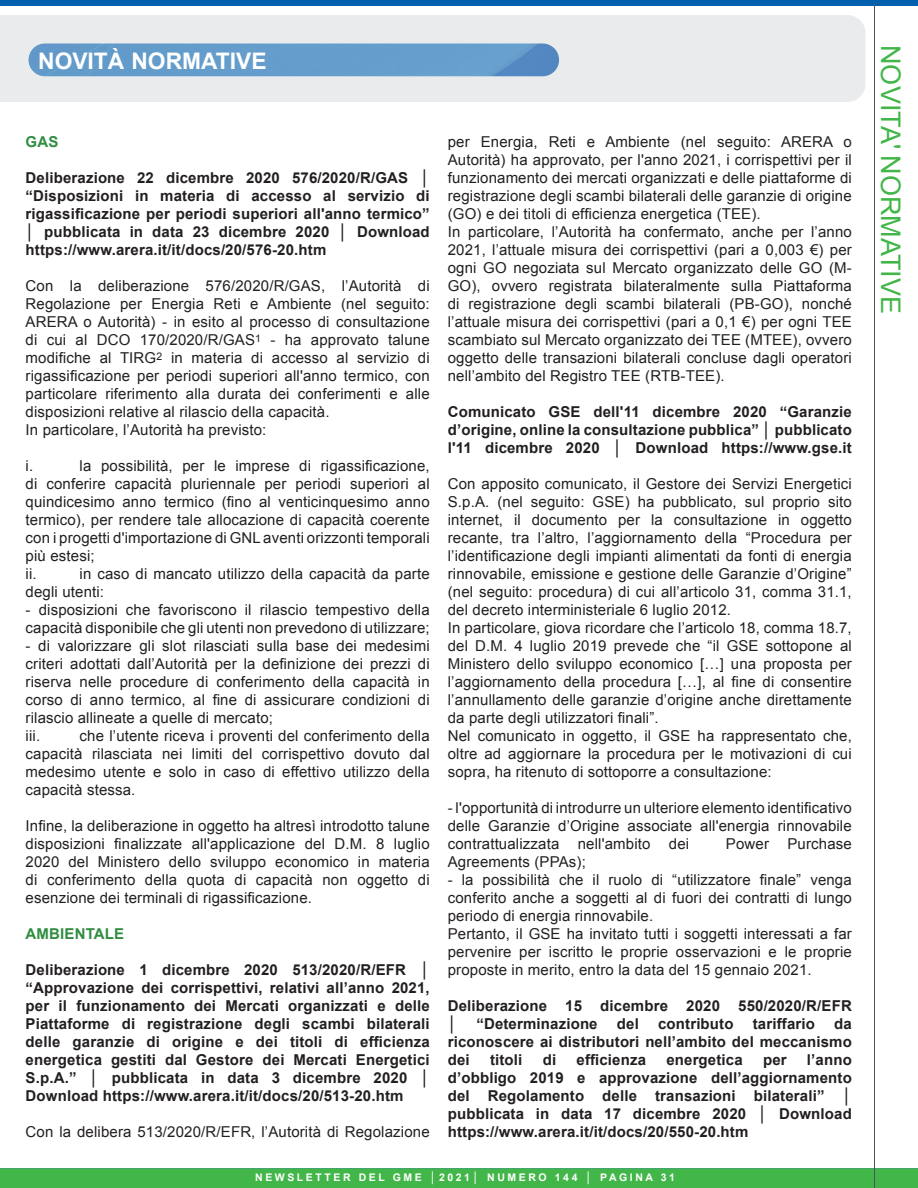
<style>
.page{position:relative;width:918px;height:1188px;background:#fff}
.page>*{position:absolute;margin:0;border:0;box-sizing:border-box;transform-origin:0 0}
.titolo_arancio_più_p{font:27px "Arial";color:#42b649}
.t1{font:22.8px "Arial Bold MT SC800";color:#fff}
.t2{font:15px/18px "Arial";letter-spacing:.01em;color:#231f20;text-align:justify}
.t3{font:700 15px/18px "Arial";letter-spacing:.01em;color:#231f20;text-align:justify}
.t4{font:700 15px "Arial";letter-spacing:.01em;color:#308d41}
.t5{font:10.5px "Arial Bold MT SC800";letter-spacing:.245em;color:#fff}
</style>
<div class="page">
<div style="left:0;top:1168px;width:918px;height:20px;background:#42b649"></div>
<div style="left:0;top:15px;width:865px;height:87px;background:#eaebec"></div>
<img style="left:28px;top:44px;width:531px;height:32px;border-radius:16px">
<div style="left:0;top:0;width:918px;height:6px;background:#015fae"></div>
<hr style="left:874px;top:3px;width:1px;height:1185px;background:#49565e">
<p class="t1" style="left:38px;top:46px;width:31px">NOVIT</p>
<p class="t1" style="left:108px;top:46px;width:56px">À NORMATIVE</p>
<p class="titolo_arancio_più_p" style="left:908px;top:45px;width:270px;rotate:90deg">NOVITA' NORMATIVE</p>
<p class="t2" style="left:448px;top:133px;width:406px">per Energia, Reti e Ambiente (nel seguito: ARERA o Autorità) ha approvato, per l'anno 2021, i corrispettivi per il funzionamento dei mercati organizzati e delle piattaforme di registrazione degli scambi bilaterali delle garanzie di origine (GO) e dei titoli di efficienza energetica (TEE).</p>
<p class="t2" style="left:448px;top:223px;width:406px">In particolare, l’Autorità ha confermato, anche per l’anno 2021, l’attuale misura dei corrispettivi (pari a 0,003 €) per ogni GO negoziata sul Mercato organizzato delle GO (M-GO), ovvero registrata bilateralmente sulla Piattaforma di registrazione degli scambi bilaterali (PB-GO), nonché l’attuale misura dei corrispettivi (pari a 0,1 €) per ogni TEE scambiato sul Mercato organizzato dei TEE (MTEE), ovvero oggetto delle transazioni bilaterali concluse dagli operatori nell’ambito del Registro TEE (RTB-TEE).</p>
<p class="t3" style="left:448px;top:403px;width:406px">Comunicato GSE dell'11 dicembre 2020 “Garanzie d’origine, online la consultazione pubblica” │ pubblicato l'11 dicembre 2020 │ Download https://www.gse.it</p>
<p class="t2" style="left:448px;top:475px;width:406px">Con apposito comunicato, il Gestore dei Servizi Energetici S.p.A. (nel seguito: GSE) ha pubblicato, sul proprio sito internet, il documento per la consultazione in oggetto recante, tra l’altro, l’aggiornamento della “Procedura per l’identificazione degli impianti alimentati da fonti di energia rinnovabile, emissione e gestione delle Garanzie d’Origine” (nel seguito: procedura) di cui all’articolo 31, comma 31.1, del decreto interministeriale 6 luglio 2012.</p>
<p class="t2" style="left:448px;top:619px;width:406px">In particolare, giova ricordare che l’articolo 18, comma 18.7, del D.M. 4 luglio 2019 prevede che “il GSE sottopone al Ministero dello sviluppo economico […] una proposta per l’aggiornamento della procedura […], al fine di consentire l’annullamento delle garanzie d’origine anche direttamente da parte degli utilizzatori finali”.</p>
<p class="t2" style="left:448px;top:727px;width:406px">Nel comunicato in oggetto, il GSE ha rappresentato che, oltre ad aggiornare la procedura per le motivazioni di cui sopra, ha ritenuto di sottoporre a consultazione:</p>
<p class="t2" style="left:448px;top:799px;width:406px">- l'opportunità di introdurre un ulteriore elemento identificativo delle Garanzie d’Origine associate all'energia rinnovabile contrattualizzata nell'ambito dei</p>
<p class="t4" style="left:26px;top:132px;width:34px">GAS</p>
<p class="t3" style="left:26px;top:169px;width:406px">Deliberazione 22 dicembre 2020 576/2020/R/GAS │ “Disposizioni in materia di accesso al servizio di rigassificazione per periodi superiori all'anno termico” │ pubblicata in data 23 dicembre 2020 │ Download https://www.arera.it/it/docs/20/576-20.htm</p>
<p class="t2" style="left:26px;top:277px;width:406px">Con la deliberazione 576/2020/R/GAS, l’Autorità di Regolazione per Energia Reti e Ambiente (nel seguito:<br>ARERA o Autorità) - in esito al processo di consultazione di cui al DCO 170/2020/R/GAS<sup>1</sup> - ha approvato talune modifiche al TIRG<sup>2</sup> in materia di accesso al servizio di rigassificazione per periodi superiori all'anno termico, con particolare riferimento alla durata dei conferimenti e alle disposizioni relative al rilascio della capacità.</p>
<p class="t2" style="left:26px;top:421px;width:242px">In particolare, l’Autorità ha previsto:</p>
<p class="t2" style="left:26px;top:457px;width:9px">i.</p>
<p class="t2" style="left:26px;top:457px;width:406px;text-indent:54px">la possibilità, per le imprese di rigassificazione, di conferire capacità pluriennale per periodi superiori al quindicesimo anno termico (fino al venticinquesimo anno termico), per rendere tale allocazione di capacità coerente con i progetti d'importazione di GNL aventi orizzonti temporali più estesi;</p>
<p class="t2" style="left:26px;top:565px;width:13px">ii.</p>
<p class="t2" style="left:26px;top:565px;width:406px;text-indent:54px">in caso di mancato utilizzo della capacità da parte degli utenti:</p>
<p class="t2" style="left:26px;top:601px;width:406px">- disposizioni che favoriscono il rilascio tempestivo della capacità disponibile che gli utenti non prevedono di utilizzare;</p>
<p class="t2" style="left:26px;top:637px;width:406px">- di valorizzare gli slot rilasciati sulla base dei medesimi criteri adottati dall’Autorità per la definizione dei prezzi di riserva nelle procedure di conferimento della capacità in corso di anno termico, al fine di assicurare condizioni di rilascio allineate a quelle di mercato;</p>
<p class="t2" style="left:26px;top:727px;width:16px">iii.</p>
<p class="t2" style="left:26px;top:727px;width:406px;text-indent:54px">che l’utente riceva i proventi del conferimento della capacità rilasciata nei limiti del corrispettivo dovuto dal medesimo utente e solo in caso di effettivo utilizzo della capacità stessa.</p>
<p class="t2" style="left:26px;top:817px;width:406px">Infine, la deliberazione in oggetto ha altresì introdotto talune disposizioni finalizzate all'applicazione del D.M. 8 luglio 2020 del Ministero dello sviluppo economico in materia di conferimento della quota di capacità non oggetto di esenzione dei terminali di rigassificazione.</p>
<p class="t4" style="left:26px;top:924px;width:100px">AMBIENTALE</p>
<p class="t3" style="left:26px;top:961px;width:406px">Deliberazione 1 dicembre 2020 513/2020/R/EFR │ “Approvazione dei corrispettivi, relativi all’anno 2021, per il funzionamento dei Mercati organizzati e delle Piattaforme di registrazione degli scambi bilaterali delle garanzie di origine e dei titoli di efficienza energetica gestiti dal Gestore dei Mercati Energetici S.p.A.” │ pubblicata in data 3 dicembre 2020 │ Download https://www.arera.it/it/docs/20/513-20.htm</p>
<p class="t2" style="left:26px;top:1123px;width:406px">Con la delibera 513/2020/R/EFR, l’Autorità di Regolazione</p>
<p class="t2" style="left:726px;top:835px;width:127px">Power Purchase</p>
<p class="t2" style="left:448px;top:853px;width:140px">Agreements (PPAs);</p>
<p class="t2" style="left:448px;top:871px;width:406px">- la possibilità che il ruolo di “utilizzatore finale” venga conferito anche a soggetti al di fuori dei contratti di lungo periodo di energia rinnovabile.</p>
<p class="t2" style="left:448px;top:925px;width:406px">Pertanto, il GSE ha invitato tutti i soggetti interessati a far pervenire per iscritto le proprie osservazioni e le proprie proposte in merito, entro la data del 15 gennaio 2021.</p>
<p class="t3" style="left:448px;top:997px;width:406px">Deliberazione 15 dicembre 2020 550/2020/R/EFR │</p>
<p class="t3" style="left:476px;top:1015px;width:123px">“Determinazione</p>
<p class="t3" style="left:617px;top:1015px;width:23px">del</p>
<p class="t3" style="left:658px;top:1015px;width:77px">contributo</p>
<p class="t3" style="left:753px;top:1015px;width:64px">tariffario</p>
<p class="t3" style="left:448px;top:1015px;width:406px;text-indent:386px">da riconoscere ai distributori nell’ambito del meccanismo dei</p>
<p class="t3" style="left:490px;top:1051px;width:34px">titoli</p>
<p class="t3" style="left:543px;top:1051px;width:15px">di</p>
<p class="t3" style="left:577px;top:1051px;width:71px">efficienza</p>
<p class="t3" style="left:666px;top:1051px;width:78px">energetica</p>
<p class="t3" style="left:763px;top:1051px;width:25px">per</p>
<p class="t3" style="left:448px;top:1051px;width:406px;text-indent:359px">l’anno d’obbligo 2019 e approvazione dell’aggiornamento del Regolamento delle transazioni bilaterali” │ pubblicata in data 17 dicembre 2020 │ Download https://www.arera.it/it/docs/20/550-20.htm</p>
<p class="t5" style="left:255px;top:1170px;width:421px">N EWSL ETTER DEL GME │2021│ NU MERO 144 │ PAGIN A 31</p>
<p class="t5" style="left:350px;top:1173px;width:80px">GME │ FEB</p>
<p class="t5" style="left:382px;top:1173px;width:107px">L GME │2011 │</p>
<p class="t5" style="left:420px;top:1173px;width:110px">BB RAIO 2010 │</p>
<p class="t5" style="left:496px;top:1173px;width:175px">NU MERO 43│ PAGIN A 31</p>
<p class="t5" style="left:537px;top:1173px;width:181px">NU MERO 25 │ PAGIN A 31</p>
<p class="t5" style="left:269px;top:1173px;width:102px">EWSL ETTER D</p>
<p class="t5" style="left:259px;top:1173px;width:84px">NETTER DEL</p>
</div>
